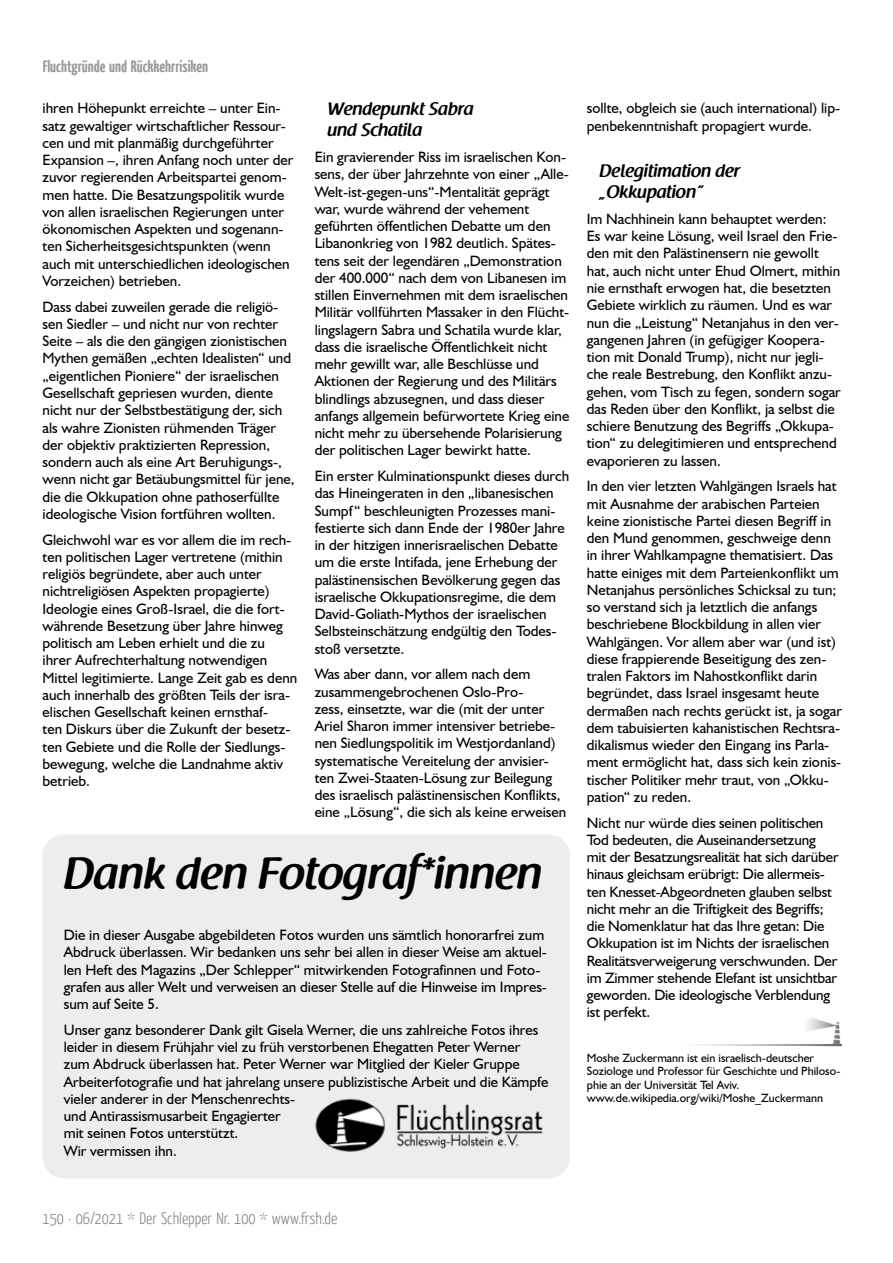
<style>
.page{position:relative;width:893px;height:1263px;background:#fff}
.page>*{position:absolute;margin:0;border:0;box-sizing:border-box;transform-origin:0 0}
.t1{font:600 45px "Raspoutine";color:#000}
.t2{font:600 18px/21px "Raspoutine";color:#000}
.t3{font:300 16.5px "Yanone Kaffeesatz";color:#878787}
.t4{font:700 16.5px "Yanone Kaffeesatz";color:#575756}
.t5{font:15px/17.2px "Humanist 521 BT";color:#000}
.t6{font:12px/13.5px "Humanist 521 BT";color:#000}
</style>
<div class="page">
<img style="left:807px;top:1018px;width:35px;height:29px">
<img style="left:700px;top:1044px;width:142px;height:2px">
<div style="left:43px;top:834px;width:527px;height:344px;background:#ededed;border-radius:21px"></div>
<img style="left:315px;top:1098px;width:228px;height:54px">
<p class="t4" style="left:43px;top:55px;width:167px">Fluchtgründe und Rückkehrrisiken</p>
<p class="t5" style="left:43px;top:99px;width:252px">ihren Höhepunkt erreichte – unter Ein&shy;satz gewaltiger wirtschaftlicher Ressour&shy;cen und mit planmäßig durchgeführter Expansion –, ihren Anfang noch unter der zuvor regierenden Arbeitspartei genom&shy;men hatte. Die Besatzungspolitik wurde von allen israelischen Regierungen unter ökonomischen Aspekten und sogenann&shy;ten Sicherheitsgesichtspunkten (wenn auch mit unterschiedlichen ideologischen Vorzeichen) betrieben.</p>
<p class="t5" style="left:43px;top:298px;width:254px">Dass dabei zuweilen gerade die religiö&shy;sen Siedler – und nicht nur von rechter Seite – als die den gängigen zionistischen Mythen gemäßen „echten Idealisten“ und „eigentlichen Pioniere“ der israelischen Gesellschaft gepriesen wurden, diente nicht nur der Selbstbestätigung der, sich als wahre Zionisten rühmenden Träger der objektiv praktizierten Repression, sondern auch als eine Art Beruhigungs-, wenn nicht gar Betäubungsmittel für jene, die die Okkupation ohne pathoserfüllte ideologische Vision fortführen wollten.</p>
<p class="t5" style="left:43px;top:530px;width:256px">Gleichwohl war es vor allem die im rech&shy;ten politischen Lager vertretene (mithin religiös begründete, aber auch unter nichtreligiösen Aspekten propagierte)<br>Ideologie eines Groß-Israel, die die fort&shy;währende Besetzung über Jahre hinweg politisch am Leben erhielt und die zu ihrer Aufrechterhaltung notwendigen Mittel legitimierte. Lange Zeit gab es denn auch innerhalb des größten Teils der isra&shy;elischen Gesellschaft keinen ernsthaf-<br>ten Diskurs über die Zukunft der besetz&shy;ten Gebiete und die Rolle der Siedlungs&shy;bewegung, welche die Landnahme aktiv betrieb.</p>
<p class="t2" style="left:327px;top:99px;width:148px">Wendepunkt Sabra und Schatila</p>
<p class="t5" style="left:315px;top:148px;width:256px">Ein gravierender Riss im israelischen Kon&shy;sens, der über Jahrzehnte von einer „Alle-Welt-ist-gegen-uns“-Mentalität geprägt war, wurde während der vehement geführten öffentlichen Debatte um den Libanonkrieg von 1982 deutlich. Spätes&shy;tens seit der legendären „Demonstration der 400.000“ nach dem von Libanesen im stillen Einvernehmen mit dem israelischen Militär vollführten Massaker in den Flücht&shy;lingslagern Sabra und Schatila wurde klar, dass die israelische Öffentlichkeit nicht mehr gewillt war, alle Beschlüsse und Aktionen der Regierung und des Militärs blindlings abzusegnen, und dass dieser anfangs allgemein befürwortete Krieg eine nicht mehr zu übersehende Polarisierung der politischen Lager bewirkt hatte.</p>
<p class="t5" style="left:315px;top:467px;width:256px">Ein erster Kulminationspunkt dieses durch das Hineingeraten in den „libanesischen Sumpf“ beschleunigten Prozesses mani&shy;festierte sich dann Ende der 1980er Jahre in der hitzigen innerisraelischen Debatte um die erste Intifada, jene Erhebung der palästinensischen Bevölkerung gegen das israelische Okkupationsregime, die dem David-Goliath-Mythos der israelischen Selbsteinschätzung endgültig den Todes&shy;stoß versetzte.</p>
<p class="t5" style="left:315px;top:665px;width:253px">Was aber dann, vor allem nach dem zusammengebrochenen Oslo-Pro-<br>zess, einsetzte, war die (mit der unter Ariel Sharon immer intensiver betriebe&shy;nen Siedlungspolitik im Westjordanland) systematische Vereitelung der anvisier&shy;ten Zwei-Staaten-Lösung zur Beilegung des israelisch palästinensischen Konflikts, eine „Lösung“, die sich als keine erweisen</p>
<h1 class="t1" style="left:64px;top:848px;width:480px">Dank den Fotograf*innen</h1>
<p class="t5" style="left:64px;top:926px;width:485px">Die in dieser Ausgabe abgebildeten Fotos wurden uns sämtlich honorarfrei zum Abdruck überlassen. Wir bedanken uns sehr bei allen in dieser Weise am aktuel&shy;len Heft des Magazins „Der Schlepper“ mitwirkenden Fotografinnen und Foto&shy;grafen aus aller Welt und verweisen an dieser Stelle auf die Hinweise im Impres&shy;sum auf Seite 5.</p>
<p class="t5" style="left:64px;top:1021px;width:486px">Unser ganz besonderer Dank gilt Gisela Werner, die uns zahlreiche Fotos ihres leider in diesem Frühjahr viel zu früh verstorbenen Ehegatten Peter Werner zum Abdruck überlassen hat. Peter Werner war Mitglied der Kieler Gruppe Arbeiterfotografie und hat jahrelang unsere publizistische Arbeit und die Kämpfe vieler anderer in der Menschenrechts-<br>und Antirassismusarbeit Engagierter<br>mit seinen Fotos unterstützt.<br>Wir vermissen ihn.</p>
<p class="t5" style="left:587px;top:99px;width:255px">sollte, obgleich sie (auch international) lip&shy;penbekenntnishaft propagiert wurde.</p>
<p class="t2" style="left:600px;top:161px;width:142px">Delegitimation der „Okkupation“</p>
<p class="t5" style="left:587px;top:210px;width:256px">Im Nachhinein kann behauptet werden:<br>Es war keine Lösung, weil Israel den Frie&shy;den mit den Palästinensern nie gewollt hat, auch nicht unter Ehud Olmert, mithin nie ernsthaft erwogen hat, die besetzten Gebiete wirklich zu räumen. Und es war nun die „Leistung“ Netanjahus in den ver&shy;gangenen Jahren (in gefügiger Koopera&shy;tion mit Donald Trump), nicht nur jegli&shy;che reale Bestrebung, den Konflikt anzu&shy;gehen, vom Tisch zu fegen, sondern sogar das Reden über den Konflikt, ja selbst die schiere Benutzung des Begriffs „Okkupa&shy;tion“ zu delegitimieren und entsprechend evaporieren zu lassen.</p>
<p class="t5" style="left:587px;top:477px;width:257px">In den vier letzten Wahlgängen Israels hat mit Ausnahme der arabischen Parteien keine zionistische Partei diesen Begriff in den Mund genommen, geschweige denn in ihrer Wahlkampagne thematisiert. Das hatte einiges mit dem Parteienkonflikt um Netanjahus persönliches Schicksal zu tun; so verstand sich ja letztlich die anfangs beschriebene Blockbildung in allen vier Wahlgängen. Vor allem aber war (und ist) diese frappierende Beseitigung des zen&shy;tralen Faktors im Nahostkonflikt darin begründet, dass Israel insgesamt heute dermaßen nach rechts gerückt ist, ja sogar dem tabuisierten kahanistischen Rechtsra&shy;dikalismus wieder den Eingang ins Parla&shy;ment ermöglicht hat, dass sich kein zionis&shy;tischer Politiker mehr traut, von „Okku&shy;pation“ zu reden.</p>
<p class="t5" style="left:587px;top:813px;width:253px">Nicht nur würde dies seinen politischen Tod bedeuten, die Auseinandersetzung mit der Besatzungsrealität hat sich darüber hinaus gleichsam erübrigt: Die allermeis&shy;ten Knesset-Abgeordneten glauben selbst nicht mehr an die Triftigkeit des Begriffs; die Nomenklatur hat das Ihre getan: Die Okkupation ist im Nichts der israelischen Realitätsverweigerung verschwunden. Der im Zimmer stehende Elefant ist unsichtbar geworden. Die ideologische Verblendung ist perfekt.</p>
<p class="t6" style="left:587px;top:1050px;width:255px">Moshe Zuckermann ist ein israelisch-deutscher Soziologe und Professor für Geschichte und Philoso&shy;phie an der Universität Tel Aviv. www.de.wikipedia.org/wiki/Moshe_Zuckermann</p>
<p class="t3" style="left:43px;top:1208px;width:296px">150 · 06/2021 * Der Schlepper Nr. 100 * www.frsh.de</p>
</div>
